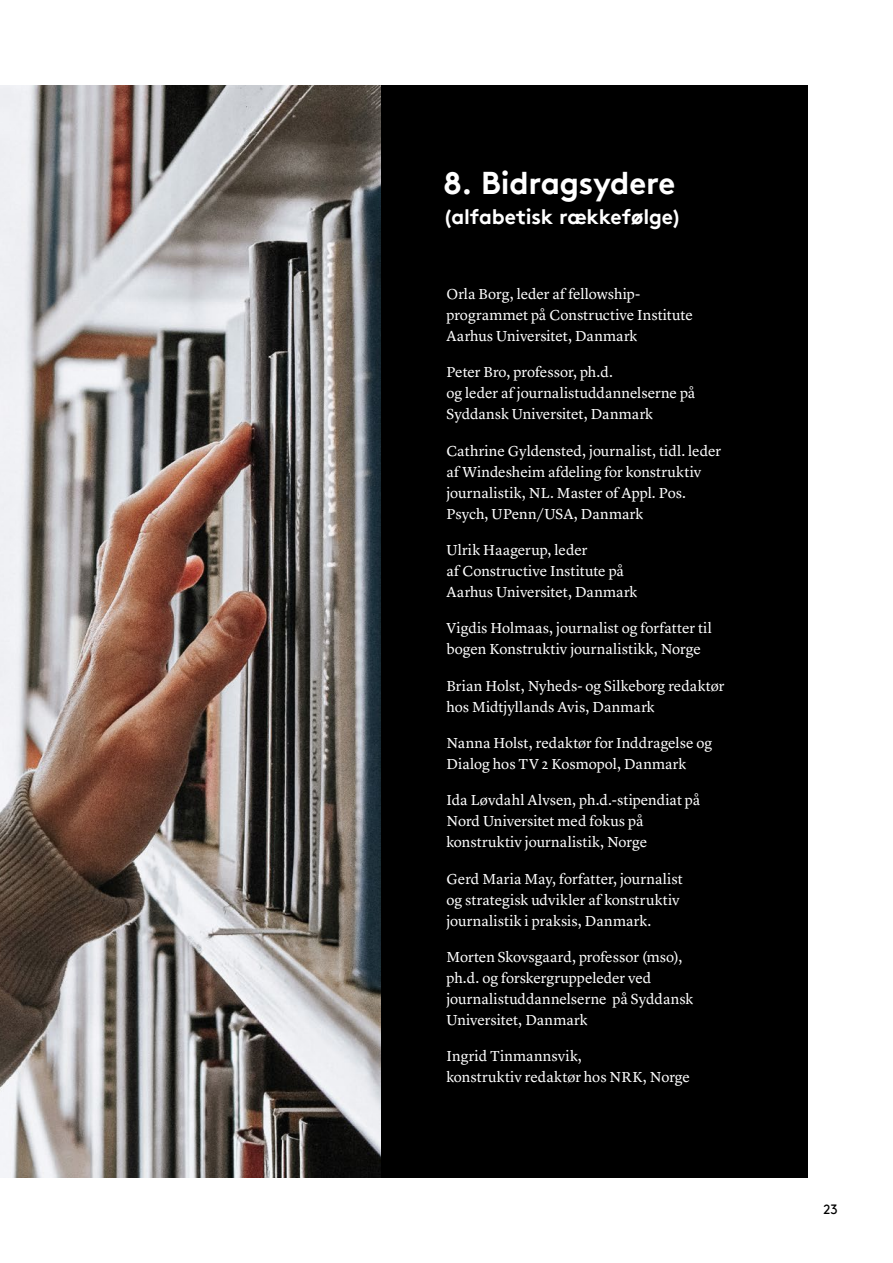
<style>
.page{position:relative;width:893px;height:1263px;background:#fff}
.page>*{position:absolute;margin:0;border:0;box-sizing:border-box;transform-origin:0 0}
.t1{font:700 31.5px "Brown Pro TT";letter-spacing:-.01em;color:#fff}
.t2{font:700 21px "Brown Pro TT";letter-spacing:-.01em;color:#fff}
.t3{font:15px/21px "Lyon Text";color:#fff}
.t4{font:13.5px "Brown Pro TT";color:#000}
</style>
<div class="page">
<div style="left:381px;top:85px;width:427px;height:1093px;background:#000"></div>
<img style="left:0;top:85px;width:381px;height:1093px">
<h1 class="t1" style="left:443px;top:157px;width:234px">8. Bidragsydere</h1>
<h2 class="t2" style="left:443px;top:199px;width:240px">(alfabetisk rækkefølge)</h2>
<p class="t3" style="left:446px;top:282px;width:248px">Orla Borg, leder af fellowship&shy;programmet på Constructive Institute<br>Aarhus Universitet, Danmark</p>
<p class="t3" style="left:446px;top:361px;width:251px">Peter Bro, professor, ph.d.<br>og leder af journalistuddannelserne på<br>Syddansk Universitet, Danmark</p>
<p class="t3" style="left:446px;top:439px;width:276px">Cathrine Gyldensted, journalist, tidl. leder af Windesheim afdeling for konstruktiv journalistik, NL. Master of Appl. Pos.<br>Psych, UPenn/USA, Danmark</p>
<p class="t3" style="left:446px;top:538px;width:192px">Ulrik Haagerup, leder<br>af Constructive Institute på<br>Aarhus Universitet, Danmark</p>
<p class="t3" style="left:446px;top:617px;width:267px">Vigdis Holmaas, journalist og forfatter til bogen Konstruktiv journalistikk, Norge</p>
<p class="t3" style="left:446px;top:674px;width:279px">Brian Holst, Nyheds- og Silkeborg redaktør hos Midtjyllands Avis, Danmark</p>
<p class="t3" style="left:446px;top:731px;width:267px">Nanna Holst, redaktør for Inddragelse og<br>Dialog hos TV 2 Kosmopol, Danmark</p>
<p class="t3" style="left:446px;top:788px;width:255px">Ida Løvdahl Alvsen, ph.d.-stipendiat på<br>Nord Universitet med fokus på konstruktiv journalistik, Norge</p>
<p class="t3" style="left:446px;top:867px;width:238px">Gerd Maria May, forfatter, journalist og strategisk udvikler af konstruktiv journalistik i praksis, Danmark.</p>
<p class="t3" style="left:446px;top:945px;width:248px">Morten Skovsgaard, professor (mso), ph.d. og forskergruppeleder ved journalistuddannelserne på Syddansk Universitet, Danmark</p>
<p class="t3" style="left:446px;top:1044px;width:245px">Ingrid Tinmannsvik,<br>konstruktiv redaktør hos NRK, Norge</p>
<p class="t4" style="left:823px;top:1198px;width:16px">23</p>
</div>
